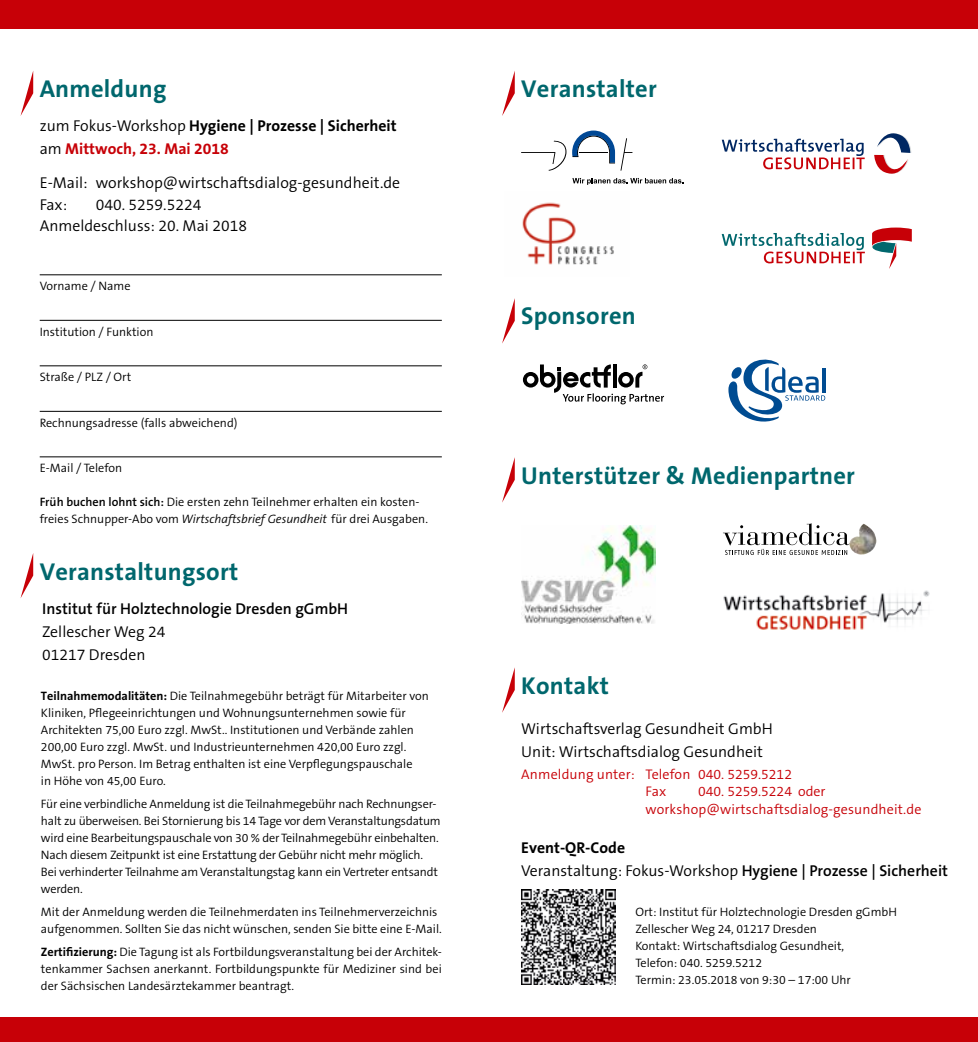
<style>
.page{position:relative;width:978px;height:1042px;background:#fff}
.page>*{position:absolute;margin:0;border:0;box-sizing:border-box;transform-origin:0 0}
.t1{font:700 24.5px "The Sans B7";letter-spacing:.01em;color:#00676d}
.t2{font:300 15.75px/22.8px "The Sans B4";color:#000}
.t3{font:700 15.75px/22.8px "The Sans B7";color:#000}
.t4{font:600 15.75px "The Sans B6";color:#000}
.t5{font:14px/17.2px "The Sans HP4 Se Lig";letter-spacing:.01em;color:#c70007;text-align:center}
.t6{font:300 14px "The Sans B4";color:#c70007}
.t7{font:300 12.25px/17.2px "The Sans B4";color:#000}
.s1{font-family:"The Sans B4";font-weight:300}
.s2{color:#c70007}
.s3{font-family:"The Sans B6";font-weight:600}
.s4{font-style:italic}
.s5{font-family:"The Sans B7";font-weight:700}
.s6{font-family:"The Sans HP6 Se Bld";font-weight:400}
</style>
<div class="page">
<div style="left:0;top:1017px;width:977px;height:25px;background:#c70007"></div>
<hr style="left:40px;top:274px;width:401px;height:1px;background:#000">
<hr style="left:40px;top:320px;width:401px;height:1px;background:#000">
<hr style="left:40px;top:365px;width:401px;height:1px;background:#000">
<hr style="left:40px;top:411px;width:401px;height:1px;background:#000">
<hr style="left:40px;top:456px;width:401px;height:1px;background:#000">
<img style="left:723px;top:590px;width:207px;height:40px">
<svg style="left:723px;top:523px;width:126px;height:32px"></svg>
<img style="left:849px;top:524px;width:27px;height:30px">
<svg style="left:874px;top:133px;width:37px;height:41px"></svg>
<svg style="left:721px;top:139px;width:143px;height:30px"></svg>
<svg style="left:523px;top:364px;width:141px;height:40px"></svg>
<svg style="left:21px;top:71px;width:12px;height:44px"></svg>
<svg style="left:502px;top:670px;width:12px;height:43px"></svg>
<svg style="left:21px;top:554px;width:12px;height:44px"></svg>
<svg style="left:502px;top:73px;width:12px;height:43px"></svg>
<svg style="left:502px;top:301px;width:12px;height:43px"></svg>
<svg style="left:502px;top:460px;width:12px;height:43px"></svg>
<svg style="left:721px;top:233px;width:143px;height:30px"></svg>
<svg style="left:872px;top:227px;width:39px;height:42px"></svg>
<img style="left:521px;top:890px;width:94px;height:94px">
<svg style="left:728px;top:359px;width:97px;height:63px"></svg>
<svg style="left:521px;top:140px;width:45px;height:31px"></svg>
<svg style="left:572px;top:131px;width:60px;height:40px"></svg>
<svg style="left:572px;top:178px;width:111px;height:7px"></svg>
<img style="left:521px;top:525px;width:134px;height:98px">
<img style="left:522px;top:202px;width:92px;height:63px">
<div style="left:0;top:0;width:977px;height:28px;background:#c70007"></div>
<h1 class="t1" style="left:40px;top:76px;width:128px">Anmeldung</h1>
<p class="t3" style="left:40px;top:115px;width:358px"><span class="s1">zum Fokus-Workshop</span> Hygiene | Prozesse | Sicherheit <span class="s1">am</span> <span class="s2">Mittwoch, 23. Mai 2018</span></p>
<p class="t2" style="left:40px;top:172px;width:362px">E-Mail: workshop@wirtschaftsdialog-gesundheit.de<br>Fax:</p>
<p class="t2" style="left:40px;top:195px;width:209px;line-height:21px;text-indent:56px">040. 5259.5224<br>Anmeldeschluss: 20. Mai 2018</p>
<p class="t7" style="left:40px;top:278px;width:92px">Vorname / Name</p>
<p class="t7" style="left:40px;top:323px;width:115px">Institution / Funktion</p>
<p class="t7" style="left:40px;top:369px;width:93px">Straße / PLZ / Ort</p>
<p class="t7" style="left:40px;top:414px;width:199px">Rechnungsadresse (falls abweichend)</p>
<p class="t7" style="left:40px;top:460px;width:84px">E-Mail / Telefon</p>
<p class="t7" style="left:40px;top:494px;width:390px"><span class="s3">Früh buchen lohnt sich:</span> Die ersten zehn Teilnehmer erhalten ein kosten&shy;freies Schnupper-Abo vom <span class="s4">Wirtschaftsbrief Gesundheit</span> für drei Ausgaben.</p>
<h1 class="t1" style="left:40px;top:559px;width:200px">Veranstaltungsort</h1>
<p class="t4" style="left:42px;top:601px;width:307px">Institut für Holztechnologie Dresden gGmbH</p>
<p class="t2" style="left:42px;top:621px;width:125px">Zellescher Weg 24<br>01217 Dresden</p>
<p class="t7" style="left:41px;top:687px;width:389px"><span class="s5">Teilnahmemodalitäten:</span> Die Teilnahmegebühr beträgt für Mitarbeiter von Kliniken, Pflegeeinrichtungen und Wohnungsunternehmen sowie für Architekten 75,00 Euro zzgl. MwSt.. Institutionen und Verbände zahlen 200,00 Euro zzgl. MwSt. und Industrieunternehmen 420,00 Euro zzgl.<br>MwSt. pro Person. Im Betrag enthalten ist eine Verpflegungspauschale<br>in Höhe von 45,00 Euro.</p>
<p class="t7" style="left:41px;top:795px;width:401px">Für eine verbindliche Anmeldung ist die Teilnahmegebühr nach Rechnungser&shy;halt zu überweisen. Bei Stornierung bis 14 Tage vor dem Veranstaltungsdatum wird eine Bearbeitungspauschale von 30 % der Teilnahmegebühr einbehalten.<br>Nach diesem Zeitpunkt ist eine Erstattung der Gebühr nicht mehr möglich.<br>Bei verhinderter Teilnahme am Veranstaltungstag kann ein Vertreter entsandt werden.</p>
<p class="t7" style="left:41px;top:903px;width:402px">Mit der Anmeldung werden die Teilnehmerdaten ins Teilnehmerverzeichnis aufgenommen. Sollten Sie das nicht wünschen, senden Sie bitte eine E-Mail.</p>
<p class="t7" style="left:41px;top:943px;width:402px;text-align:justify"><span class="s5">Zertifizierung:</span> Die Tagung ist als Fortbildungsveranstaltung bei der Architek&shy;tenkammer Sachsen anerkannt. Fortbildungspunkte für Mediziner sind bei der Sächsischen Landesärztekammer beantragt.</p>
<h1 class="t1" style="left:521px;top:76px;width:137px">Veranstalter</h1>
<h1 class="t1" style="left:521px;top:303px;width:116px">Sponsoren</h1>
<h1 class="t1" style="left:521px;top:462px;width:335px">Unterstützer &amp; Medienpartner</h1>
<h1 class="t1" style="left:521px;top:673px;width:89px">Kontakt</h1>
<p class="t2" style="left:521px;top:718px;width:253px">Wirtschaftsverlag Gesundheit GmbH<br>Unit: Wirtschaftsdialog Gesundheit</p>
<p class="t5" style="left:521px;top:766px;width:272px">Anmeldung unter: Telefon <span class="s1">040. 5259.5212<br></span>Fax</p>
<p class="t6" style="left:698px;top:784px;width:129px">040. 5259.5224 oder</p>
<p class="t5" style="left:645px;top:800px;width:277px">workshop@wirtschaftsdialog-gesundheit.de</p>
<p class="t3" style="left:521px;top:837px;width:105px">Event-QR-Code</p>
<p class="t2" style="left:521px;top:860px;width:428px">Veranstaltung: Fokus-Workshop <span class="s6">Hygiene | Prozesse | Sicherheit</span></p>
<p class="t7" style="left:635px;top:903px;width:263px">Ort: Institut für Holztechnologie Dresden gGmbH Zellescher Weg 24, 01217 Dresden<br>Kontakt: Wirtschaftsdialog Gesundheit,<br>Telefon: 040. 5259.5212<br>Termin: 23.05.2018 von 9:30 – 17:00 Uhr</p>
</div>
